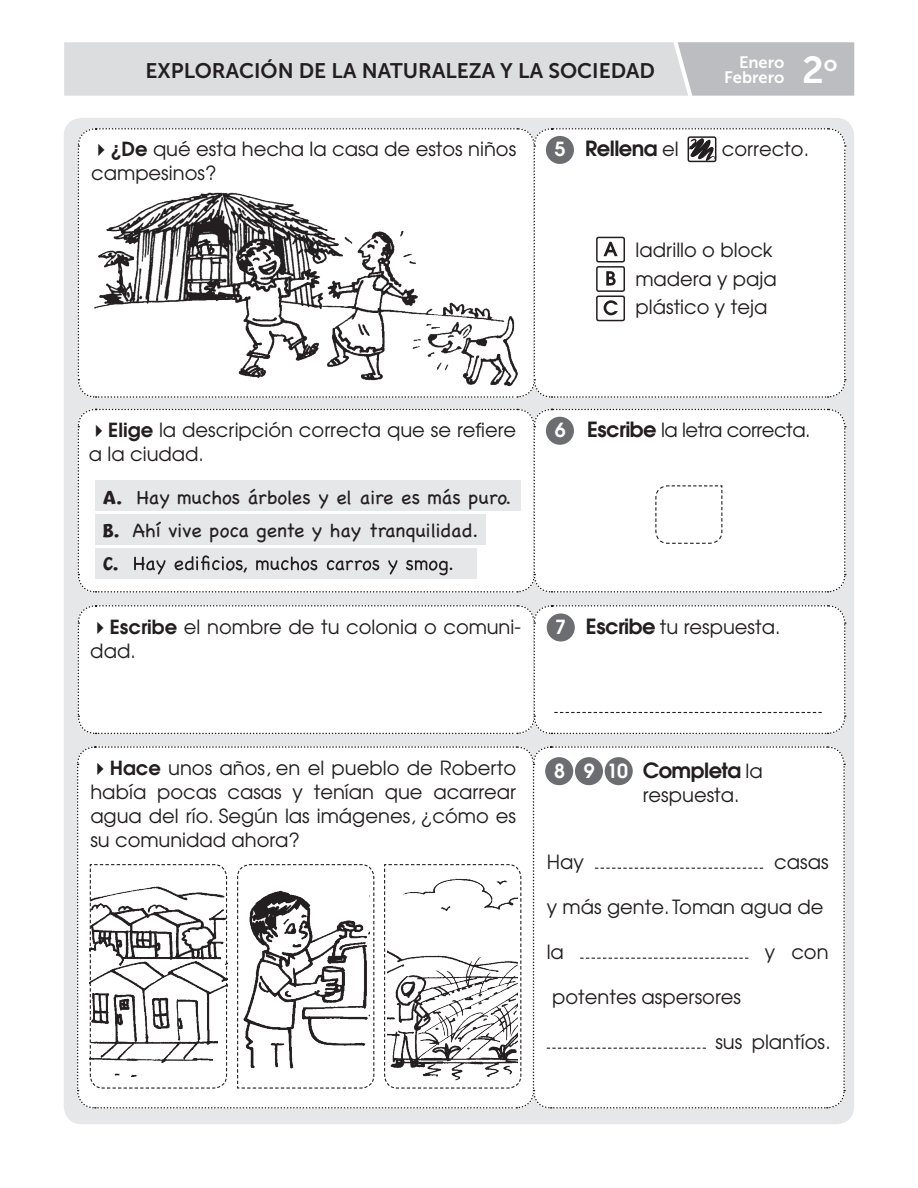
<style>
.page{position:relative;width:918px;height:1188px;background:#fff}
.page>*{position:absolute;margin:0;border:0;box-sizing:border-box;transform-origin:0 0}
.t1{font:37.5px "Museo Sans 700";color:#fff}
.t2{font:21px "Museo Sans 700";color:#231f20}
.t3{font:600 21px "Avant Garde";letter-spacing:-.025em;color:#231f20}
.t4{font:19.5px/24px "Avant Garde";color:#231f20}
.t5{font:19.5px/33px "Chalkboard";color:#231f20}
.t6{font:19.5px "Avant Garde";letter-spacing:-.025em;color:#231f20}
.t7{font:600 19.5px "Avant Garde";color:#fff}
.t8{font:900 19.5px "Jacoby ICG";color:#231f20}
.t9{font:16.5px/15px "Museo Sans 700";color:#fff;text-align:right}
.s1{font-weight:600}
.s2{font-size:19.5px;color:#fff}
.s3{font-weight:400;font-size:19.5px}
.s4{font-family:"Jacoby ICG";font-weight:900}
.s5{font-weight:600;font-size:21px}
.s6{font-weight:600;color:#fff}
</style>
<div class="page">
<svg style="left:64px;top:42px;width:790px;height:54px;background:#d6d7d9"></svg>
<div style="left:64px;top:118px;width:790px;height:1006px;background:#e6e7e9;border-radius:18px"></div>
<div style="left:77px;top:128px;width:769px;height:270px;background:#fff"></div>
<svg style="left:77px;top:408px;width:769px;height:185px"></svg>
<div style="left:77px;top:605px;width:769px;height:130px;background:#fff"></div>
<img style="left:86px;top:181px;width:440px;height:214px">
<div style="left:416px;top:243px;width:28px;height:26px;background:#fff"></div>
<svg style="left:77px;top:746px;width:769px;height:363px;background:#f0f0f0"></svg>
<p class="t2" style="left:145px;top:59px;width:511px">EXPLORACIÓN DE LA NATURALEZA Y LA SOCIEDAD</p>
<p class="t9" style="left:724px;top:55px;width:62px">Enero<br>Febrero</p>
<h1 class="t1" style="left:802px;top:49px;width:37px">2<sup>o</sup></h1>
<p class="t4" style="left:91px;top:137px;width:427px">✔<span class="s1">¿De</span> qué esta hecha la casa de estos niños campesinos?</p>
<p class="t3" style="left:554px;top:134px;width:126px"><span class="s2">5</span> Rellena <span class="s3">el</span></p>
<p class="t4" style="left:722px;top:136px;width:89px">correcto.</p>
<p class="t4" style="left:636px;top:235px;width:143px;line-height:28.5px">ladrillo o block madera y paja plástico y teja</p>
<p class="t4" style="left:89px;top:418px;width:429px">✔<span class="s1">Elige</span> la descripción correcta que se refiere a la ciudad.</p>
<p class="t7" style="left:555px;top:417px;width:12px">6</p>
<p class="t5" style="left:103px;top:481px;width:410px"><span class="s4">A.</span> Hay muchos árboles y el aire es más puro.<br><span class="s4">B.</span> Ahí vive poca gente y hay tranquilidad.</p>
<p class="t8" style="left:103px;top:552px;width:16px">C.</p>
<p class="t6" style="left:587px;top:418px;width:225px"><span class="s5">Escribe</span> la letra correcta.</p>
<p class="t4" style="left:90px;top:614px;width:432px">✔<span class="s1">Escribe</span> el nombre de tu colonia o comuni&shy;dad.</p>
<p class="t4" style="left:555px;top:614px;width:227px"><span class="s6">7</span> <span class="s5">Escribe</span> tu respuesta.</p>
<p class="t4" style="left:90px;top:755px;width:427px;text-align:justify">✔<span class="s1">Hace</span> unos años, en el pueblo de Roberto había pocas casas y tenían que acarrear agua del río. Según las imágenes, ¿cómo es su comunidad ahora?</p>
<p class="t7" style="left:554px;top:757px;width:75px">8 910</p>
<p class="t3" style="left:643px;top:756px;width:121px">Completa <span class="s3">la</span></p>
<p class="t4" style="left:643px;top:782px;width:98px">respuesta.</p>
<p class="t4" style="left:547px;top:849px;width:39px">Hay</p>
<p class="t4" style="left:774px;top:849px;width:56px">casas</p>
<p class="t4" style="left:547px;top:894px;width:278px">y más gente. Toman agua de</p>
<p class="t4" style="left:547px;top:939px;width:19px">la</p>
<p class="t4" style="left:765px;top:939px;width:65px">y con</p>
<p class="t4" style="left:552px;top:984px;width:190px">potentes aspersores</p>
<p class="t4" style="left:715px;top:1029px;width:117px">sus plantíos.</p>
</div>
